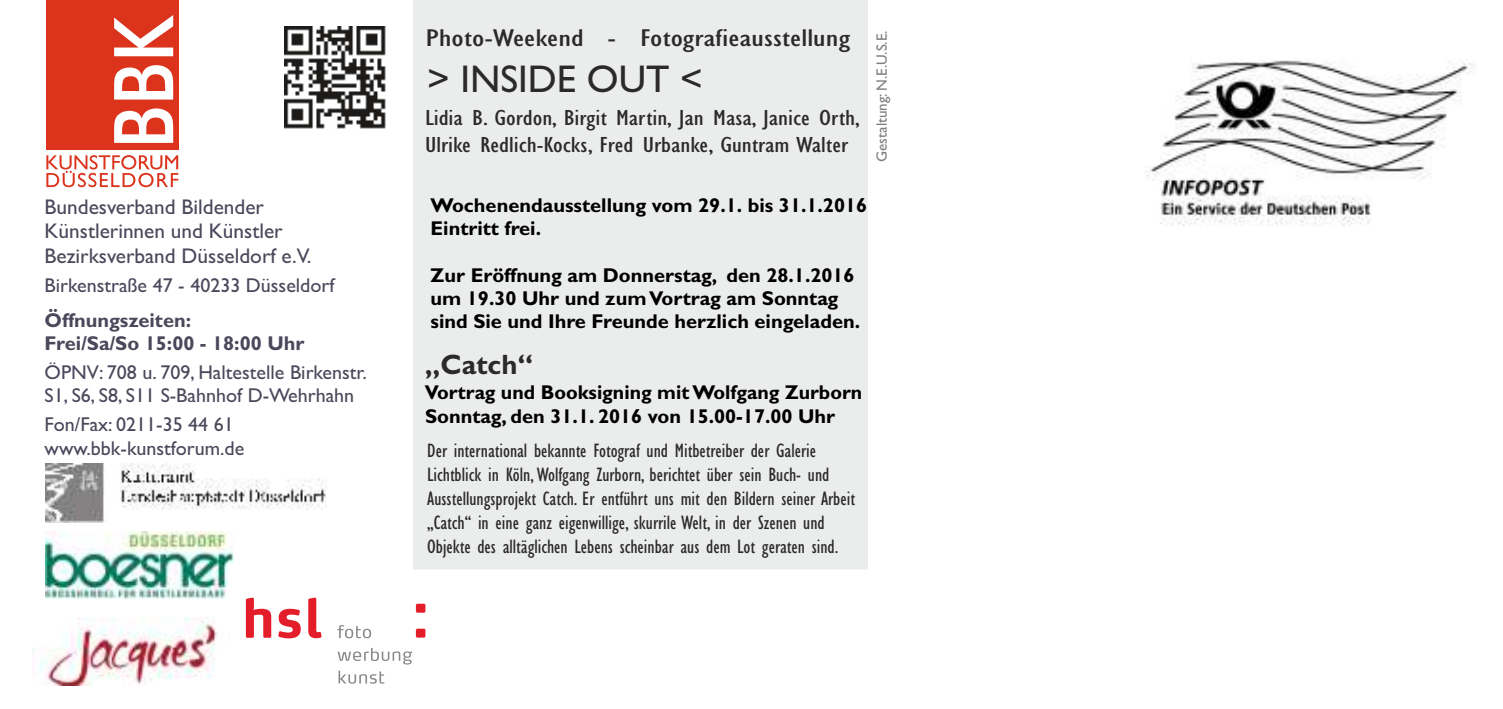
<style>
.page{position:relative;width:1503px;height:709px;background:#fff}
.page>*{position:absolute;margin:0;border:0;box-sizing:border-box;transform-origin:0 0}
.t1{font:38.75px "Gill Sans";color:#2b2a29}
.t2{font:700 28px "Gill Sans";color:#2b2a29}
.t3{font:condensed 25px "Gill Sans";color:#2b2a29;scale:1.43 1}
.t4{font:condensed 22.5px/27px "Gill Sans";color:#2b2a29;scale:1.24 1}
.t5{font:21.25px/24.8px "Gill Sans";color:#4c475b}
.t6{font:condensed 20px/24px "Gill Sans";color:#2b2a29}
.t7{font:700 20px/23.2px "Gill Sans";color:#000}
.t8{font:20px/23.2px "Gill Sans";color:#4c475b}
.t9{font:700 20px/23.2px "Gill Sans";color:#4c475b}
.t10{font:15px "Gill Sans";color:#7f7f7f}
</style>
<div class="page">
<img style="left:33px;top:618px;width:184px;height:67px">
<img style="left:45px;top:464px;width:282px;height:59px">
<svg style="left:46px;top:155px;width:132px;height:32px"></svg>
<div style="left:46px;top:0;width:133px;height:150px;background:#db331c"></div>
<svg style="left:114px;top:15px;width:59px;height:128px"></svg>
<img style="left:45px;top:531px;width:188px;height:67px">
<div style="left:413px;top:0;width:454px;height:569px;background:#ebecec"></div>
<img style="left:1145px;top:60px;width:330px;height:166px">
<img style="left:284px;top:27px;width:102px;height:102px">
<svg style="left:246px;top:597px;width:25px;height:40px"></svg>
<svg style="left:278px;top:608px;width:23px;height:30px"></svg>
<svg style="left:308px;top:597px;width:13px;height:41px"></svg>
<svg style="left:338px;top:670px;width:46px;height:13px"></svg>
<svg style="left:338px;top:647px;width:74px;height:17px"></svg>
<svg style="left:337px;top:625px;width:34px;height:13px"></svg>
<div style="left:416px;top:628px;width:9px;height:9px;background:#e41d2b;border-radius:2px"></div>
<div style="left:416px;top:603px;width:9px;height:9px;background:#e41d2b;border-radius:2px"></div>
<p class="t5" style="left:45px;top:196px;width:268px">Bundesverband Bildender<br>Künstlerinnen und Künstler<br>Bezirksverband Düsseldorf e.V.</p>
<p class="t8" style="left:45px;top:276px;width:291px">Birkenstraße 47 - 40233 Düsseldorf</p>
<p class="t9" style="left:45px;top:311px;width:261px">Öffnungszeiten:<br>Frei/Sa/So 15:00 - 18:00 Uhr</p>
<p class="t8" style="left:45px;top:363px;width:324px">ÖPNV: 708 u. 709, Haltestelle Birkenstr.<br>S1, S6, S8, S11 S-Bahnhof D-Wehrhahn</p>
<p class="t8" style="left:45px;top:415px;width:201px">Fon/Fax: 0211-35 44 61 www.bbk-kunstforum.de</p>
<p class="t3" style="left:425px;top:29px;width:299px">Photo-Weekend - Fotografieausstellung</p>
<h1 class="t1" style="left:427px;top:65px;width:277px">&gt; INSIDE OUT &lt;</h1>
<p class="t4" style="left:425px;top:107px;width:352px">Lidia B. Gordon, Birgit Martin, Jan Masa, Janice Orth,<br>Ulrike Redlich-Kocks, Fred Urbanke, Guntram Walter</p>
<p class="t10" style="left:876px;top:162px;width:133px;rotate:-90deg">Gestaltung: N.E.U.S.E.</p>
<p class="t7" style="left:430px;top:196px;width:438px">Wochenendausstellung vom 29.1. bis 31.1.2016<br>Eintritt frei.</p>
<p class="t7" style="left:430px;top:265px;width:431px">Zur Eröffnung am Donnerstag, den 28.1.2016 um 19.30 Uhr und zum Vortrag am Sonntag sind Sie und Ihre Freunde herzlich eingeladen.</p>
<h2 class="t2" style="left:425px;top:354px;width:109px">„Catch“</h2>
<p class="t7" style="left:425px;top:382px;width:439px">Vortrag und Booksigning mit Wolfgang Zurborn</p>
<p class="t6" style="left:427px;top:440px;width:429px">Der international bekannte Fotograf und Mitbetreiber der Galerie Lichtblick in Köln,Wolfgang Zurborn, berichtet über sein Buch- und Ausstellungsprojekt Catch. Er entführt uns mit den Bildern seiner Arbeit „Catch“ in eine ganz eigenwillige, skurrile Welt, in der Szenen und Objekte des alltäglichen Lebens scheinbar aus dem Lot geraten sind.</p>
<p class="t7" style="left:425px;top:406px;width:411px">Sonntag, den 31.1. 2016 von 15.00-17.00 Uhr</p>
</div>
